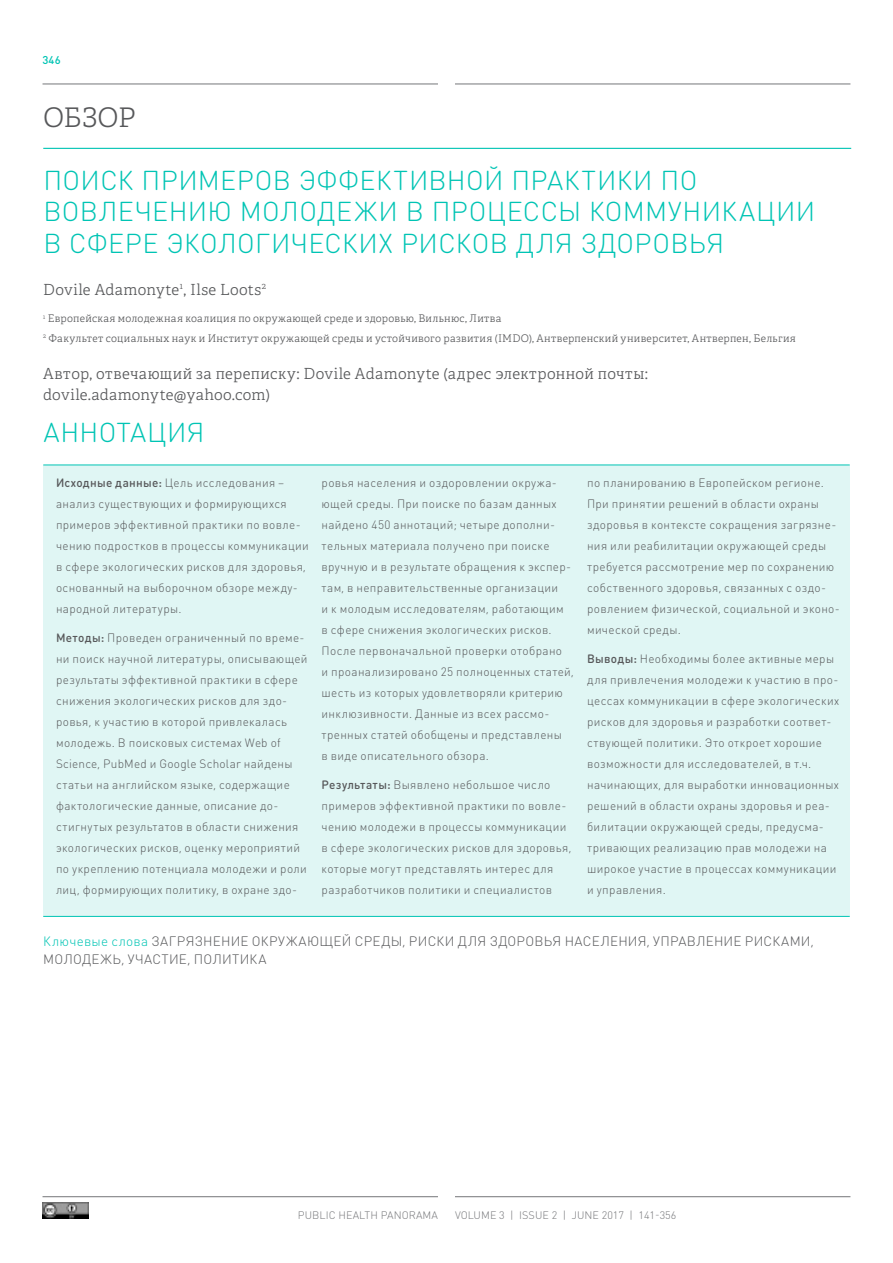
<style>
.page{position:relative;width:893px;height:1263px;background:#fff}
.page>*{position:absolute;margin:0;border:0;box-sizing:border-box;transform-origin:0 0}
.HEAD_B_variable{font:300 27px/31.5px "DIN Round Pro";letter-spacing:.015em;color:#00c4b4}
.HEAD_B{font:300 27px "DIN Round Pro";letter-spacing:.015em;color:#00c4b4}
.HEAD_A_RU{font:300 27px "Adelle CYR";letter-spacing:-.01em;color:#57585a}
.Author{font:300 15.3px/21px "Adelle CYR";letter-spacing:.025em;color:#57585a}
.KEYWORDS_RU{font:300 13.5px/18px "DIN Round Pro";letter-spacing:.02em;color:#57585a}
.t1{font:300 12px/21px "DIN Round Pro";letter-spacing:.03em;color:#57585a}
.t2{font:500 11.25px "DIN Round Pro";color:#00c4b4}
.t3{font:300 10.8px "DIN Round Pro";letter-spacing:.005em;color:#757679}
.Footnote_author{font:300 10.5px "Adelle CYR";letter-spacing:.03em;color:#57585a}
.s1{font-weight:500}
.s2{color:#00c4b4}
</style>
<div class="page">
<hr style="left:43px;top:84px;width:395px;height:1px;background:#757679">
<hr style="left:455px;top:84px;width:395px;height:1px;background:#757679">
<hr style="left:43px;top:1196px;width:395px;height:1px;background:#757679">
<hr style="left:455px;top:1196px;width:395px;height:1px;background:#757679">
<hr style="left:43px;top:148px;width:808px;height:1px;background:#00c4b4">
<div style="left:43px;top:465px;width:807px;height:451px;background:#e0f6f4"></div>
<hr style="left:43px;top:465px;width:807px;height:1px;background:#00c4b4">
<hr style="left:43px;top:916px;width:807px;height:1px;background:#00c4b4">
<img style="left:43px;top:1202px;width:46px;height:16px">
<p class="t2" style="left:43px;top:52px;width:20px">346</p>
<p class="HEAD_A_RU" style="left:43px;top:98px;width:94px">ОБЗОР</p>
<p class="HEAD_B_variable" style="left:43px;top:163px;width:773px">ПОИСК ПРИМЕРОВ ЭФФЕКТИВНОЙ ПРАКТИКИ ПО<br>ВОВЛЕЧЕНИЮ МОЛОДЕЖИ В ПРОЦЕССЫ КОММУНИКАЦИИ<br>В СФЕРЕ ЭКОЛОГИЧЕСКИХ РИСКОВ ДЛЯ ЗДОРОВЬЯ</p>
<p class="Author" style="left:43px;top:278px;width:224px">Dovile Adamonyte<sup>1</sup>, Ilse Loots<sup>2</sup></p>
<p class="Footnote_author" style="left:43px;top:311px;width:460px"><sup>1</sup> Европейская молодежная коалиция по окружающей среде и здоровью, Вильнюс, Литва</p>
<p class="Footnote_author" style="left:43px;top:330px;width:754px"><sup>2</sup> Факультет социальных наук и Институт окружающей среды и устойчивого развития (IMDO), Антверпенский университет, Антверпен, Бельгия</p>
<p class="Author" style="left:43px;top:362px;width:606px">Автор, отвечающий за переписку: Dovile Adamonyte (адрес электронной почты: dovile.adamonyte@yahoo.com)</p>
<p class="HEAD_B" style="left:43px;top:414px;width:163px">АННОТАЦИЯ</p>
<p class="t1" style="left:56px;top:472px;width:254px"><span class="s1">Исходные данные:</span> Цель исследования – анализ существующих и формирующихся примеров эффективной практики по вовле&shy;чению подростков в процессы коммуникации в сфере экологических рисков для здоровья, основанный на выборочном обзоре между&shy;народной литературы.</p>
<p class="t1" style="left:56px;top:627px;width:253px"><span class="s1">Методы:</span> Проведен ограниченный по време&shy;ни поиск научной литературы, описывающей результаты эффективной практики в сфере снижения экологических рисков для здо&shy;ровья, к участию в которой привлекалась молодежь. В поисковых системах Web of Science, PubMed и Google Scholar найдены статьи на английском языке, содержащие фактологические данные, описание до&shy;стигнутых результатов в области снижения экологических рисков, оценку мероприятий по укреплению потенциала молодежи и роли лиц, формирующих политику, в охране здо-</p>
<p class="t1" style="left:587px;top:472px;width:254px">по планированию в Европейском регионе.<br>При принятии решений в области охраны здоровья в контексте сокращения загрязне&shy;ния или реабилитации окружающей среды требуется рассмотрение мер по сохранению собственного здоровья, связанных с оздо&shy;ровлением физической, социальной и эконо&shy;мической среды.</p>
<p class="t1" style="left:587px;top:648px;width:254px"><span class="s1">Выводы:</span> Необходимы более активные меры для привлечения молодежи к участию в про&shy;цессах коммуникации в сфере экологических рисков для здоровья и разработки соответ&shy;ствующей политики. Это откроет хорошие возможности для исследователей, в т.ч. начинающих, для выработки инновационных решений в области охраны здоровья и реа&shy;билитации окружающей среды, предусма&shy;тривающих реализацию прав молодежи на широкое участие в процессах коммуникации и управления.</p>
<p class="KEYWORDS_RU" style="left:43px;top:931px;width:772px"><span class="s2">Ключевые слова</span> ЗАГРЯЗНЕНИЕ ОКРУЖАЮЩЕЙ СРЕДЫ, РИСКИ ДЛЯ ЗДОРОВЬЯ НАСЕЛЕНИЯ, УПРАВЛЕНИЕ РИСКАМИ,<br>МОЛОДЕЖЬ, УЧАСТИЕ, ПОЛИТИКА</p>
<p class="t1" style="left:322px;top:472px;width:254px">ровья населения и оздоровлении окружа&shy;ющей среды. При поиске по базам данных найдено 450 аннотаций; четыре дополни&shy;тельных материала получено при поиске вручную и в результате обращения к экспер&shy;там, в неправительственные организации<br>и к молодым исследователям, работающим<br>в сфере снижения экологических рисков.<br>После первоначальной проверки отобрано<br>и проанализировано 25 полноценных статей, шесть из которых удовлетворяли критерию инклюзивности. Данные из всех рассмо&shy;тренных статей обобщены и представлены<br>в виде описательного обзора.</p>
<p class="t1" style="left:322px;top:774px;width:251px"><span class="s1">Результаты:</span> Выявлено небольшое число примеров эффективной практики по вовле&shy;чению молодежи в процессы коммуникации в сфере экологических рисков для здоровья, которые могут представлять интерес для разработчиков политики и специалистов</p>
<p class="t3" style="left:298px;top:1208px;width:142px">PUBLIC HEALTH PANORAMA</p>
<p class="t3" style="left:455px;top:1208px;width:223px">VOLUME 3 | ISSUE 2 | JUNE 2017 | 141-356</p>
</div>
